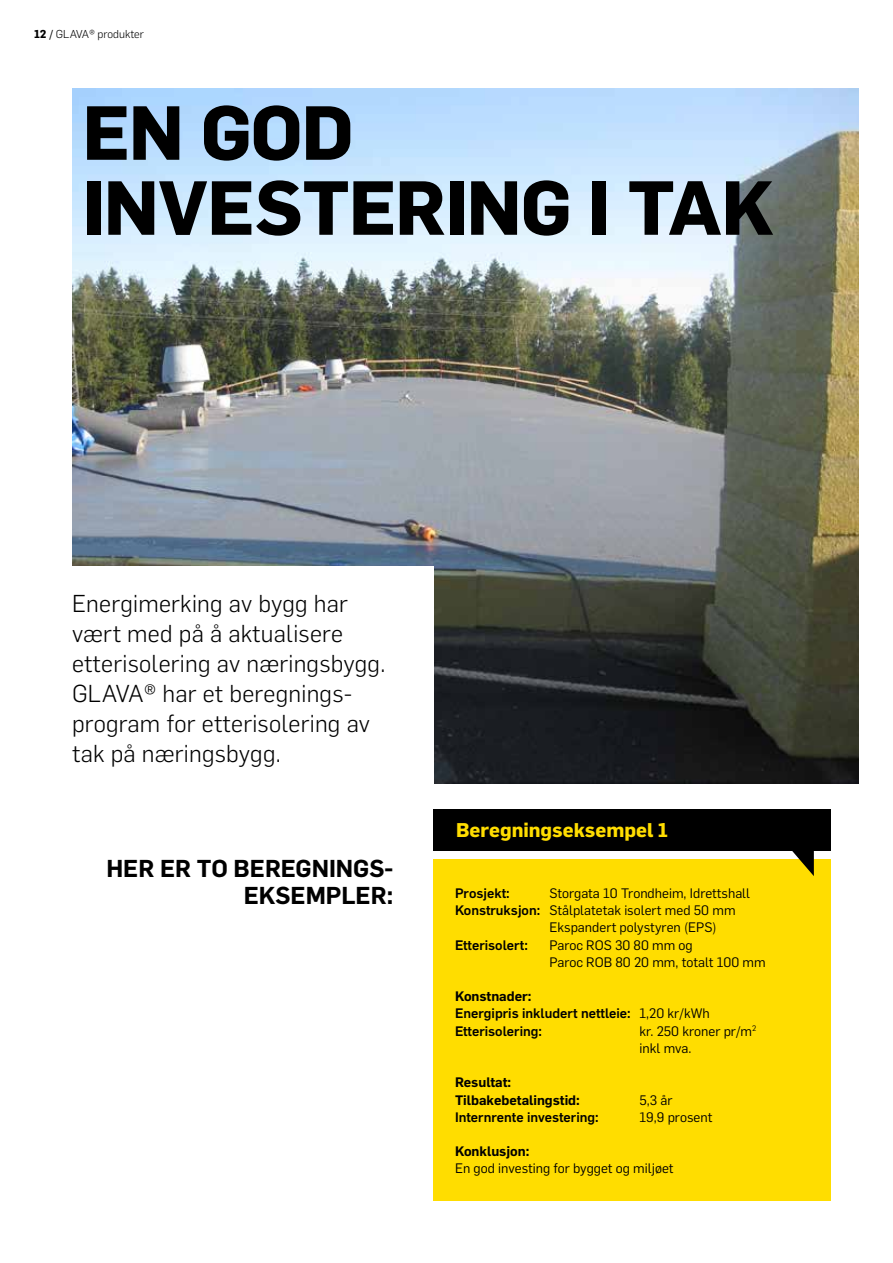
<style>
.page{position:relative;width:893px;height:1263px;background:#fff}
.page>*{position:absolute;margin:0;border:0;box-sizing:border-box;transform-origin:0 0}
.t1{font:700 75px/75px "Flama";letter-spacing:-.01em;color:#000}
.t2{font:300 24px/30px "Flama";letter-spacing:.01em;color:#000}
.t3{font:600 24px/27px "Flama";color:#000;text-align:right}
.t4{font:700 19.5px "Flama";color:#fd0}
.t5{font:13.5px/17.2px "Flama";color:#000}
.t6{font:500 13.5px/17.2px "Flama";color:#000}
.t7{font:600 13.5px/17.2px "Flama";color:#000}
.t8{font:300 11.25px "Flama";color:#000}
.s1{font-weight:700}
.s2{font-family:"Flama Basic";font-weight:400}
.s3{font-weight:500}
.s4{font-weight:600}
.s5{font-weight:400}
</style>
<div class="page">
<div style="left:433px;top:860px;width:398px;height:341px;background:#fd0"></div>
<div style="left:433px;top:809px;width:398px;height:41px;background:#000"></div>
<svg style="left:784px;top:850px;width:30px;height:26px"></svg>
<img style="left:72px;top:89px;width:787px;height:694px">
<div style="left:0;top:567px;width:433px;height:242px;background:#fff"></div>
<p class="t8" style="left:34px;top:26px;width:111px"><span class="s1">12</span> <span class="s2">/</span> GLAVA® produkter</p>
<h1 class="t1" style="left:82px;top:90px;width:693px">EN GOD<br>INVESTERING I TAK</h1>
<h2 class="t2" style="left:72px;top:587px;width:315px">Energimerking av bygg har vært med på å aktualisere etterisolering av næringsbygg.<br>GLAVA® har et beregnings&shy;program for etterisolering av tak på næringsbygg.</h2>
<h2 class="t3" style="left:106px;top:853px;width:288px">HER ER TO BEREGNINGS-<br>EKSEMPLER:</h2>
<h3 class="t4" style="left:456px;top:816px;width:214px">Beregningseksempel 1</h3>
<p class="t6" style="left:455px;top:883px;width:56px">Prosjekt:</p>
<p class="t5" style="left:549px;top:884px;width:202px">Storgata 10 Trondheim, Idrettshall</p>
<p class="t5" style="left:455px;top:901px;width:282px"><span class="s3">Konstruksjon:</span> Stålplatetak isolert med 50 mm</p>
<p class="t5" style="left:549px;top:918px;width:169px">Ekspandert polystyren (EPS)</p>
<p class="t6" style="left:455px;top:935px;width:74px">Etterisolert:</p>
<p class="t5" style="left:549px;top:935px;width:218px">Paroc ROS 30 80 mm og<br>Paroc ROB 80 20 mm, totalt 100 mm</p>
<p class="t6" style="left:455px;top:987px;width:256px"><span class="s4">Konstnader:<br></span>Energipris inkludert nettleie: <span class="s5">1,20 kr/kWh<br></span>Etterisolering:</p>
<p class="t5" style="left:639px;top:1021px;width:118px">kr. 250 kroner pr/m<sup>2 </sup>inkl mva.</p>
<p class="t7" style="left:455px;top:1073px;width:126px">Resultat:<br>Tilbakebetalingstid:</p>
<p class="t5" style="left:639px;top:1090px;width:35px">5,3 år</p>
<p class="t6" style="left:455px;top:1107px;width:145px">Internrente investering:</p>
<p class="t5" style="left:639px;top:1107px;width:74px">19,9 prosent</p>
<p class="t7" style="left:455px;top:1142px;width:76px">Konklusjon:</p>
<p class="t5" style="left:455px;top:1159px;width:220px">En god investing for bygget og miljøet</p>
</div>
